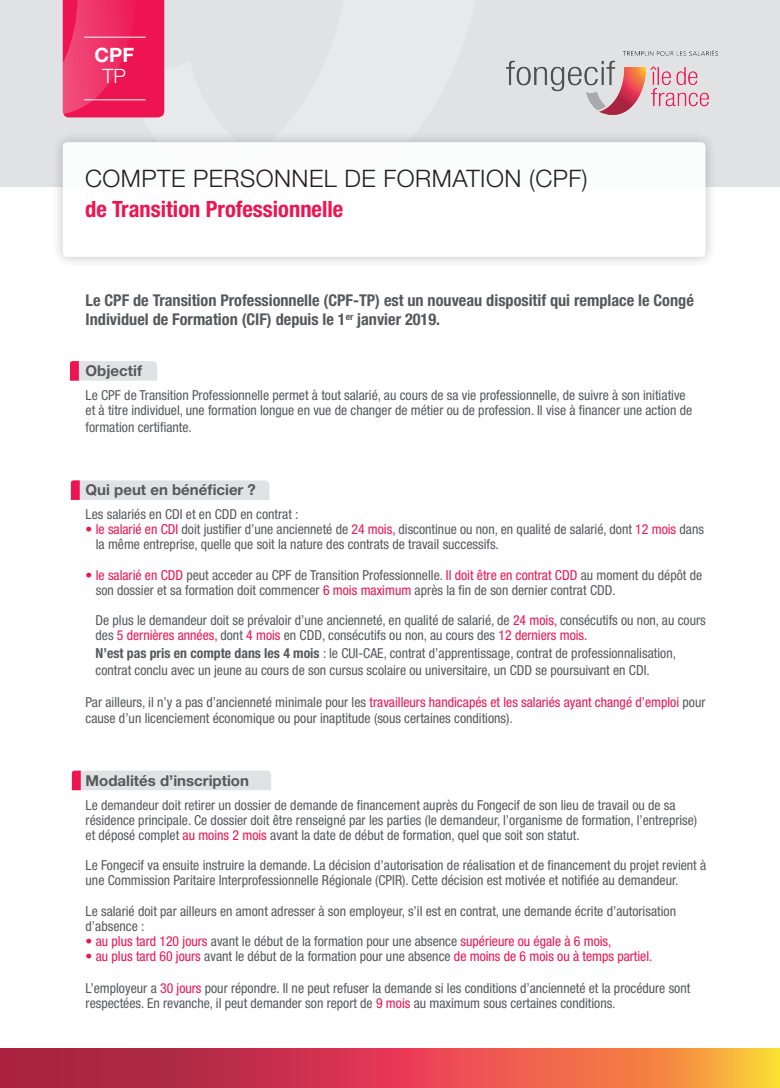
<style>
.page{position:relative;width:780px;height:1088px;background:#fff}
.page>*{position:absolute;margin:0;border:0;box-sizing:border-box;transform-origin:0 0}
.t1{font:300 24.12px "Helvetica Neue LT Pro";letter-spacing:.02em;color:#231f20}
.t2{font:700 condensed 22.5px "Helvetica Neue LT Pro";color:#ed1451}
.t3{font:700 19.75px "Helvetica Neue LT Pro";color:#fff}
.t4{font:300 19.75px "Helvetica Neue LT Pro";color:#fff}
.t5{font:700 condensed 16.25px/19.5px "Helvetica Neue LT Pro";color:#57585a}
.t6{font:700 15px "Helvetica Neue LT Pro";color:#57585a}
.t7{font:condensed 13.75px/15px "Helvetica Neue LT Pro";color:#57585a}
.t8{font:condensed 13.75px "Helvetica Neue LT Pro";color:#ed1451}
.s1{color:#ed1451}
.s2{font-weight:700}
.s3{color:#57585a}
</style>
<div class="page">
<div style="left:72px;top:771px;width:199px;height:19px;background:#e1e2e4"></div>
<div style="left:0;top:0;width:780px;height:187px;background:#e1e2e4"></div>
<svg style="left:71px;top:480px;width:198px;height:20px;background:#e2d9de"></svg>
<svg style="left:70px;top:361px;width:87px;height:20px;background:#e2ced6"></svg>
<div style="left:51px;top:130px;width:666px;height:139px;background:#231f20;opacity:.3"></div>
<div style="left:63px;top:142px;width:642px;height:115px;background:#fff;border-radius:5px"></div>
<svg style="left:0;top:1048px;width:780px;height:40px;background:#d65148"></svg>
<svg style="left:63px;top:0;width:101px;height:117px;background:#ee255e"></svg>
<hr style="left:84px;top:37px;width:62px;height:1px;background:#fff">
<hr style="left:84px;top:99px;width:62px;height:1px;background:#fff">
<img style="left:507px;top:51px;width:210px;height:64px">
<h3 class="t3" style="left:95px;top:43px;width:41px">CPF</h3>
<h3 class="t4" style="left:103px;top:64px;width:25px">TP</h3>
<h1 class="t1" style="left:85px;top:163px;width:504px">COMPTE PERSONNEL DE FORMATION (CPF)</h1>
<h2 class="t2" style="left:85px;top:195px;width:260px">de Transition Professionnelle</h2>
<p class="t5" style="left:86px;top:290px;width:609px">Le CPF de Transition Professionnelle (CPF-TP) est un nouveau dispositif qui remplace le Congé<br>Individuel de Formation (CIF) depuis le 1<sup>er</sup> janvier 2019.</p>
<p class="t6" style="left:86px;top:362px;width:58px">Objectif</p>
<p class="t7" style="left:86px;top:388px;width:608px">Le CPF de Transition Professionnelle permet à tout salarié, au cours de sa vie professionnelle, de suivre à son initiative et à titre individuel, une formation longue en vue de changer de métier ou de profession. Il vise à financer une action de</p>
<p class="t7" style="left:86px;top:419px;width:108px">formation certifiante.</p>
<p class="t6" style="left:86px;top:480px;width:172px">Qui peut en bénéficier ?</p>
<p class="t7" style="left:86px;top:506px;width:214px">Les salariés en CDI et en CDD en contrat :</p>
<p class="t7" style="left:96px;top:521px;width:609px;text-indent:-10px"><span class="s1">• le salarié en CDI</span> doit justifier d’une ancienneté de <span class="s1">24 mois,</span> discontinue ou non, en qualité de salarié, dont <span class="s1">12 mois</span> dans la même entreprise, quelle que soit la nature des contrats de travail successifs.</p>
<p class="t7" style="left:96px;top:567px;width:608px;text-indent:-10px"><span class="s1">• le salarié en CDD</span> peut acceder au CPF de Transition Professionnelle. <span class="s1">Il doit être en contrat CDD</span> au moment du dépôt de son dossier et sa formation doit commencer <span class="s1">6 mois maximum</span> après la fin de son dernier contrat CDD.</p>
<p class="t7" style="left:95px;top:612px;width:611px">De plus le demandeur doit se prévaloir d’une ancienneté, en qualité de salarié, de <span class="s1">24 mois,</span> consécutifs ou non, au cours des <span class="s1">5 dernières années,</span> dont <span class="s1">4 mois</span> en CDD, consécutifs ou non, au cours des <span class="s1">12 derniers mois.</span></p>
<p class="t7" style="left:95px;top:644px;width:582px;line-height:17.5px"><span class="s2">N’est pas pris en compte dans les 4 mois</span> : le CUI-CAE, contrat d’apprentissage, contrat de professionnalisation, contrat conclu avec un jeune au cours de son cursus scolaire ou universitaire, un CDD se poursuivant en CDI.</p>
<p class="t7" style="left:86px;top:693px;width:621px;line-height:16.5px">Par ailleurs, il n’y a pas d’ancienneté minimale pour les <span class="s1">travailleurs handicapés et les salariés ayant changé d’emploi</span> pour cause d’un licenciement économique ou pour inaptitude (sous certaines conditions).</p>
<p class="t6" style="left:86px;top:771px;width:165px">Modalités d’inscription</p>
<p class="t7" style="left:86px;top:797px;width:613px">Le demandeur doit retirer un dossier de demande de financement auprès du Fongecif de son lieu de travail ou de sa résidence principale. Ce dossier doit être renseigné par les parties (le demandeur, l’organisme de formation, l’entreprise) et déposé complet <span class="s1">au moins 2 mois</span> avant la date de début de formation, quel que soit son statut.</p>
<p class="t7" style="left:86px;top:857px;width:622px">Le Fongecif va ensuite instruire la demande. La décision d’autorisation de réalisation et de financement du projet revient à une Commission Paritaire Interprofessionnelle Régionale (CPIR). Cette décision est motivée et notifiée au demandeur.</p>
<p class="t7" style="left:86px;top:904px;width:592px">Le salarié doit par ailleurs en amont adresser à son employeur, s’il est en contrat, une demande écrite d’autorisation d’absence :</p>
<p class="t8" style="left:86px;top:933px;width:527px">• au plus tard 120 jours <span class="s3">avant le début de la formation pour une absence</span> supérieure ou égale à 6 mois,</p>
<p class="t8" style="left:86px;top:948px;width:568px">• au plus tard 60 jours <span class="s3">avant le début de la formation pour une absence</span> de moins de 6 mois ou à temps partiel.</p>
<p class="t7" style="left:86px;top:980px;width:606px">L’employeur a <span class="s1">30 jours</span> pour répondre. Il ne peut refuser la demande si les conditions d’ancienneté et la procédure sont respectées. En revanche, il peut demander son report de <span class="s1">9 mois</span> au maximum sous certaines conditions.</p>
</div>
